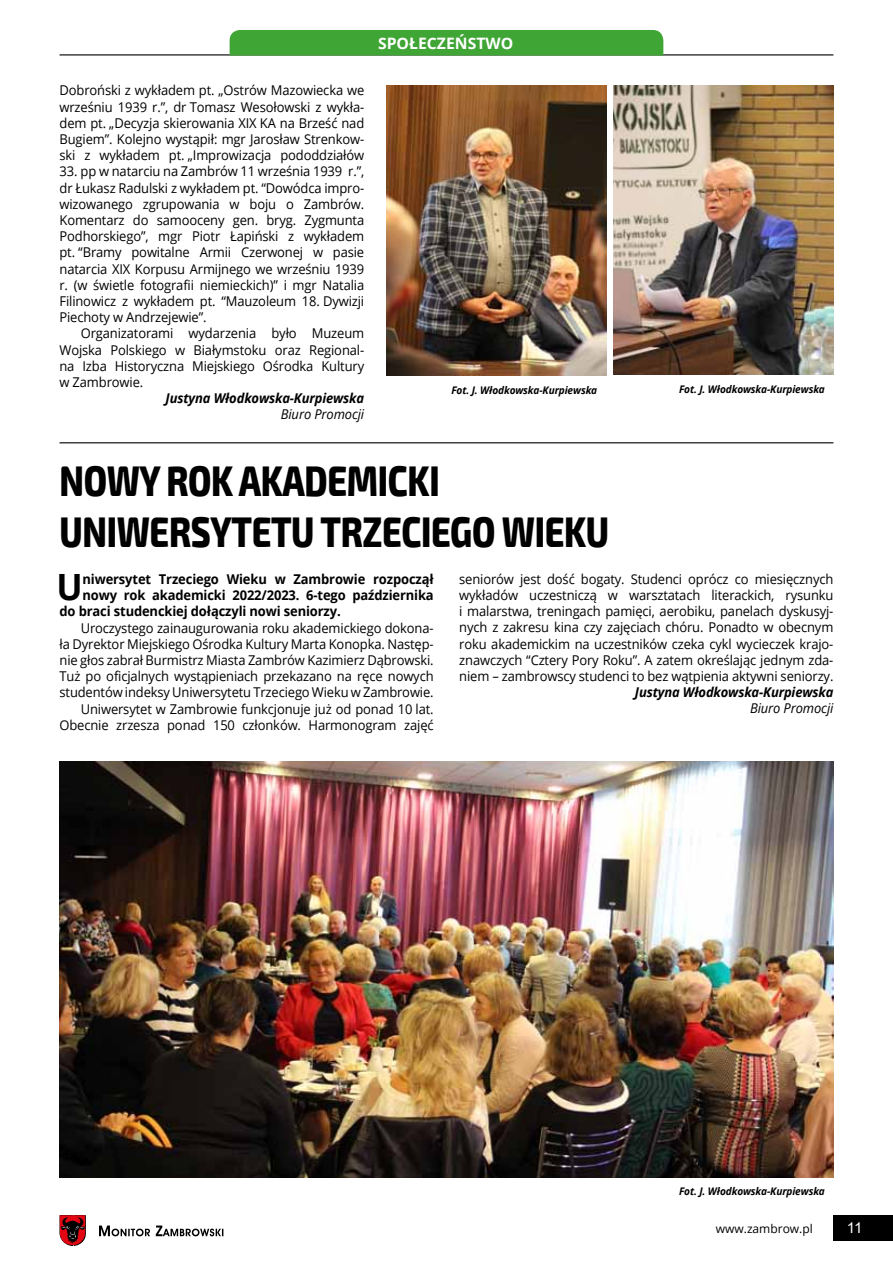
<style>
.page{position:relative;width:893px;height:1263px;background:#fff}
.page>*{position:absolute;margin:0;border:0;box-sizing:border-box;transform-origin:0 0}
.t1{font:800 42px/50.4px "Exo 2";letter-spacing:-.01em;color:#000;scale:.8 1}
.t2{font:700 36.15px "Open Sans";color:#000;scale:.96 1}
.t3{font:700 15.75px "Open Sans";color:#fff}
.t4{font:15px "Arial";color:#fff}
.t5{font:13.5px/16.2px "Open Sans";letter-spacing:-.01em;color:#000;text-align:justify;scale:.96 1}
.t6{font:700 13.5px "Open Sans";letter-spacing:-.01em;color:#000;scale:.96 1}
.t7{font:italic 700 13.5px "Open Sans";letter-spacing:-.01em;color:#000;scale:.96 1}
.t8{font:italic 13.5px "Open Sans";letter-spacing:-.01em;color:#000;scale:.96 1}
.t9{font:12px "Open Sans";color:#000}
.t10{font:italic 700 10.5px "Open Sans";letter-spacing:-.01em;color:#000;scale:.96 1}
</style>
<div class="page">
<svg style="left:99px;top:1225px;width:51px;height:11px"></svg>
<svg style="left:156px;top:1225px;width:67px;height:11px"></svg>
<svg style="left:60px;top:1215px;width:26px;height:31px"></svg>
<div style="left:833px;top:1215px;width:60px;height:25px;background:#000"></div>
<hr style="left:60px;top:54px;width:773px;height:1px;background:#000">
<div style="left:230px;top:30px;width:433px;height:25px;background:#3fa535"></div>
<img style="left:387px;top:85px;width:219px;height:290px">
<img style="left:614px;top:85px;width:219px;height:289px">
<hr style="left:60px;top:442px;width:773px;height:1px;background:#000">
<img style="left:60px;top:761px;width:773px;height:417px">
<p class="t5" style="left:60px;top:82px;width:319px">Dobroński z wykładem pt. „Ostrów Mazowiecka we wrześniu 1939 r.”, dr Tomasz Wesołowski z wykła&shy;dem pt. „Decyzja skierowania XIX KA na Brześć nad Bugiem”. Kolejno wystąpił: mgr Jarosław Strenkow&shy;ski z wykładem pt. „Improwizacja pododdziałów</p>
<p class="t5" style="left:59px;top:163px;width:319px">33. pp w natarciu na Zambrów 11 września 1939 r.”, dr Łukasz Radulski z wykładem pt. “Dowódca impro&shy;wizowanego zgrupowania w boju o Zambrów.<br>Komentarz do samooceny gen. bryg. Zygmunta Podhorskiego”, mgr Piotr Łapiński z wykładem pt. “Bramy powitalne Armii Czerwonej w pasie natarcia XIX Korpusu Armijnego we wrześniu 1939 r. (w świetle fotografii niemieckich)” i mgr Natalia Filinowicz z wykładem pt. “Mauzoleum 18. Dywizji Piechoty w Andrzejewie”.</p>
<p class="t5" style="left:59px;top:325px;width:319px;text-indent:21px">Organizatorami wydarzenia było Muzeum Wojska Polskiego w Białymstoku oraz Regional&shy;na Izba Historyczna Miejskiego Ośrodka Kultury w Zambrowie.</p>
<p class="t7" style="left:166px;top:389px;width:208px">Justyna Włodkowska-Kurpiewska</p>
<p class="t8" style="left:281px;top:405px;width:88px">Biuro Promocji</p>
<p class="t3" style="left:378px;top:32px;width:90px">Społeczeństwo</p>
<p class="t10" style="left:451px;top:383px;width:153px">Fot. J. Włodkowska-Kurpiewska</p>
<p class="t10" style="left:679px;top:382px;width:153px">Fot. J. Włodkowska-Kurpiewska</p>
<h1 class="t1" style="left:60px;top:457px;width:688px">NOWY ROK AKADEMICKI<br>UNIWERSYTETU TRZECIEGO WIEKU</h1>
<h2 class="t2" style="left:57px;top:562px;width:29px">U</h2>
<p class="t6" style="left:82px;top:570px;width:367px">niwersytet Trzeciego Wieku w Zambrowie rozpoczął</p>
<p class="t5" style="left:459px;top:570px;width:391px">seniorów jest dość bogaty. Studenci oprócz co miesięcznych wykładów uczestniczą w warsztatach literackich, rysunku i malarstwa, treningach pamięci, aerobiku, panelach dyskusyj&shy;nych z zakresu kina czy zajęciach chóru. Ponadto w obecnym roku akademickim na uczestników czeka cykl wycieczek krajo&shy;znawczych “Cztery Pory Roku”. A zatem określając jednym zda&shy;niem – zambrowscy studenci to bez wątpienia aktywni seniorzy.</p>
<p class="t7" style="left:635px;top:683px;width:208px">Justyna Włodkowska-Kurpiewska</p>
<p class="t8" style="left:750px;top:699px;width:88px">Biuro Promocji</p>
<p class="t6" style="left:82px;top:586px;width:367px">nowy rok akademicki 2022/2023. 6-tego października</p>
<p class="t6" style="left:60px;top:602px;width:294px">do braci studenckiej dołączyli nowi seniorzy.</p>
<p class="t5" style="left:59px;top:619px;width:391px;text-align:right">Uroczystego zainaugurowania roku akademickiego dokona-<br>ła Dyrektor Miejskiego Ośrodka Kultury Marta Konopka. Następ&shy;nie głos zabrał Burmistrz Miasta Zambrów Kazimierz Dąbrowski.<br>Tuż po oficjalnych wystąpieniach przekazano na ręce nowych studentów indeksy Uniwersytetu Trzeciego Wieku w Zambrowie.<br>Uniwersytet w Zambrowie funkcjonuje już od ponad 10 lat.<br>Obecnie zrzesza ponad 150 członków. Harmonogram zajęć</p>
<p class="t10" style="left:679px;top:1183px;width:153px">Fot. J. Włodkowska-Kurpiewska</p>
<p class="t9" style="left:716px;top:1221px;width:99px">www.zambrow.pl</p>
<p class="t4" style="left:847px;top:1218px;width:17px">11</p>
</div>
